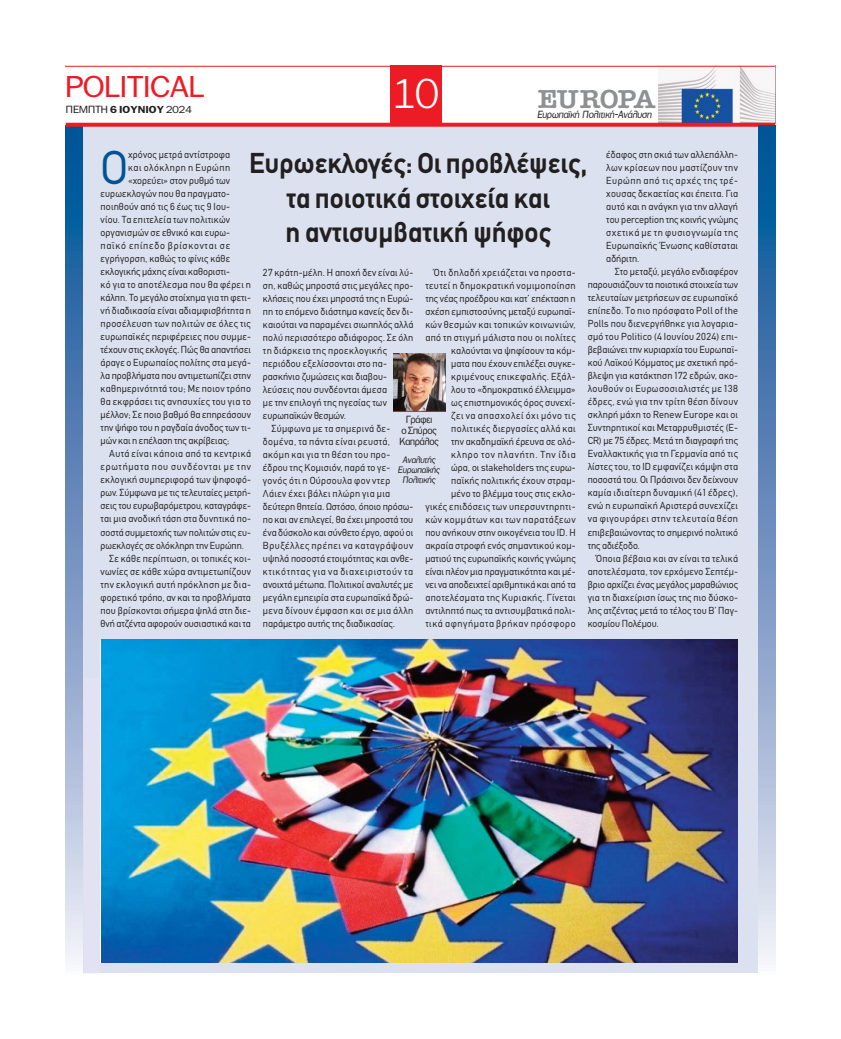
<style>
.page{position:relative;width:841px;height:1039px;background:#fff}
.page>*{position:absolute;margin:0;border:0;box-sizing:border-box;transform-origin:0 0}
.t1{font:46.5px "CF Din";color:#005496}
.t2{font:300 40px "PF Franklin Gothic";color:#fff}
.t3{font:700 29px/34.9px "PF Din Text";color:#231f20;text-align:center}
.t4{font:29px "PF Franklin Gothic";color:#ed1c24;scale:1.1 1}
.t5{font:26px "American Type ITC Hel Dm Bd";letter-spacing:-.035em;color:#8e9092;scale:1.06 1}
.t6{font:10px/13px "CF Din";letter-spacing:.015em;color:#231f20;text-align:justify}
.t7{font:10px "CF Din";letter-spacing:.035em;color:#231f20}
.t8{font:10px "CF Din";letter-spacing:.04em;color:#231f20}
.t9{font:10px "CF Din";letter-spacing:.075em;color:#231f20}
.t10{font:10px "CF Din";letter-spacing:.055em;color:#231f20}
.t11{font:10px "CF Din";letter-spacing:.065em;color:#231f20}
.t12{font:10px "CF Din";letter-spacing:.045em;color:#231f20}
.t13{font:italic 10px "PF Franklin Gothic";color:#231f20;scale:.95 1}
.t14{font:10px/11px "PF Franklin Gothic";color:#231f20;text-align:center;scale:.95 1}
.t15{font:700 9.7px "PF Franklin Gothic";letter-spacing:.01em;color:#231f20;scale:1.1 1}
.t16{font:italic 9px/10px "PF Franklin Gothic";color:#231f20;text-align:center;scale:.95 1}
.s1{font-weight:400;font-size:10px}
.s2{font-weight:400}
</style>
<div class="page">
<div style="left:66px;top:125px;width:708px;height:848px;background:#dbe1ee"></div>
<svg style="left:66px;top:127px;width:17px;height:846px;background:#7398c3"></svg>
<img style="left:658px;top:67px;width:116px;height:56px">
<hr style="left:65px;top:66px;width:709px;height:1px;background:#ed1c24">
<svg style="left:66px;top:123px;width:708px;height:4px;background:#eb2831"></svg>
<div style="left:390px;top:66px;width:51px;height:60px;background:#ed1c24"></div>
<div style="left:84px;top:678px;width:17px;height:295px;background:#e2e2f2"></div>
<svg style="left:757px;top:125px;width:17px;height:848px"></svg>
<img style="left:393px;top:354px;width:52px;height:57px">
<hr style="left:393px;top:411px;width:52px;height:1px;background:#ed1c24">
<img style="left:101px;top:639px;width:636px;height:323px">
<h3 class="t4" style="left:66px;top:76px;width:127px">ΡOLITICAL</h3>
<h2 class="t2" style="left:392px;top:71px;width:48px">10</h2>
<p class="t15" style="left:66px;top:104px;width:116px"><span class="s1">ΠΕΜΠΤΗ</span> 6 ΙΟΥΝΙΟΥ <span class="s2">2024</span></p>
<h3 class="t5" style="left:537px;top:90px;width:112px">EUROPA</h3>
<p class="t13" style="left:537px;top:111px;width:122px">Ευρωπαϊκή Πολιτική-Ανάλυση</p>
<h1 class="t1" style="left:101px;top:150px;width:29px">Ο</h1>
<p class="t6" style="left:128px;top:149px;width:103px">χρόνος μετρά αντίστροφα</p>
<p class="t6" style="left:606px;top:149px;width:133px">έδαφος στη σκιά των αλλεπάλλη&shy;λων κρίσεων που μαστίζουν την Ευρώπη από τις αρχές της τρέ&shy;χουσας δεκαετίας και έπειτα. Για αυτό και η ανάγκη για την αλλαγή του perception της κοινής γνώμης σχετικά με τη φυσιογνωμία της Ευρωπαϊκής Ένωσης καθίσταται αδήριτη.</p>
<p class="t6" style="left:587px;top:266px;width:152px;text-indent:27px">Στο μεταξύ, μεγάλο ενδιαφέρον παρουσιάζουν τα ποιοτικά στοιχεία των τελευταίων μετρήσεων σε ευρωπαϊκό επίπεδο. Το πιο πρόσφατο Poll of the Polls που διενεργήθηκε για λογαρια&shy;σμό του Politico (4 Ιουνίου 2024) επι&shy;βεβαιώνει την κυριαρχία του Ευρωπαϊ&shy;κού Λαϊκού Κόμματος με σχετική πρό&shy;βλεψη για κατάκτηση 172 εδρών, ακο&shy;λουθούν οι Ευρωσοσιαλιστές με 138 έδρες, ενώ για την τρίτη θέση δίνουν σκληρή μάχη το Renew Europe και οι Συντηρητικοί και Μεταρρυθμιστές (E-CR) με 75 έδρες. Μετά τη διαγραφή της Εναλλακτικής για τη Γερμανία από τις λίστες του, το ID εμφανίζει κάμψη στα ποσοστά του. Οι Πράσινοι δεν δείχνουν καμία ιδιαίτερη δυναμική (41 έδρες), ενώ η ευρωπαϊκή Αριστερά συνεχίζει να φιγουράρει στην τελευταία θέση επιβεβαιώνοντας το σημερινό πολιτικό της αδιέξοδο.</p>
<p class="t6" style="left:587px;top:552px;width:152px;text-indent:9px">Όποια βέβαια και αν είναι τα τελικά αποτελέσματα, τον ερχόμενο Σεπτέμ&shy;βριο αρχίζει ένας μεγάλος μαραθώνιος για τη διαχείριση ίσως της πιο δύσκο&shy;λης ατζέντας μετά το τέλος του Β’ Παγ&shy;κοσμίου Πολέμου.</p>
<h3 class="t3" style="left:249px;top:145px;width:340px">Ευρωεκλογές: Οι προβλέψεις, τα ποιοτικά στοιχεία και<br>η αντισυμβατική ψήφος</h3>
<p class="t10" style="left:128px;top:164px;width:103px">και ολόκληρη η Ευρώπη</p>
<p class="t6" style="left:128px;top:175px;width:103px">«χορεύει» στον ρυθμό των</p>
<p class="t6" style="left:101px;top:188px;width:131px">ευρωεκλογών που θα πραγματο-</p>
<p class="t6" style="left:101px;top:201px;width:131px">ποιηθούν από τις 6 έως τις 9 Ιου-</p>
<p class="t6" style="left:101px;top:214px;width:131px">νίου. Τα επιτελεία των πολιτικών</p>
<p class="t6" style="left:101px;top:227px;width:131px">οργανισμών σε εθνικό και ευρω-</p>
<p class="t9" style="left:101px;top:242px;width:131px">παϊκό επίπεδο βρίσκονται σε</p>
<p class="t6" style="left:101px;top:253px;width:131px">εγρήγορση, καθώς το φίνις κάθε</p>
<p class="t6" style="left:101px;top:266px;width:131px">εκλογικής μάχης είναι καθοριστι-</p>
<p class="t7" style="left:101px;top:281px;width:152px">κό για το αποτέλεσμα που θα φέρει η</p>
<p class="t6" style="left:101px;top:292px;width:152px">κάλπη. Το μεγάλο στοίχημα για τη φετι-</p>
<p class="t6" style="left:101px;top:305px;width:152px">νή διαδικασία είναι αδιαμφισβήτητα η</p>
<p class="t7" style="left:101px;top:320px;width:152px">προσέλευση των πολιτών σε όλες τις</p>
<p class="t6" style="left:101px;top:331px;width:152px">ευρωπαϊκές περιφέρειες που συμμε-</p>
<p class="t6" style="left:101px;top:344px;width:152px">τέχουν στις εκλογές. Πώς θα απαντήσει</p>
<p class="t6" style="left:101px;top:357px;width:152px">άραγε ο Ευρωπαίος πολίτης στα μεγά-</p>
<p class="t6" style="left:101px;top:370px;width:152px">λα προβλήματα που αντιμετωπίζει στην</p>
<p class="t6" style="left:101px;top:383px;width:152px">καθημερινότητά του; Με ποιον τρόπο</p>
<p class="t6" style="left:101px;top:396px;width:152px">θα εκφράσει τις ανησυχίες του για το</p>
<p class="t6" style="left:101px;top:409px;width:152px">μέλλον; Σε ποιο βαθμό θα επηρεάσουν</p>
<p class="t6" style="left:101px;top:422px;width:152px">την ψήφο του η ραγδαία άνοδος των τι-</p>
<p class="t6" style="left:101px;top:435px;width:130px">μών και η επέλαση της ακρίβειας;</p>
<p class="t12" style="left:109px;top:450px;width:143px">Αυτά είναι κάποια από τα κεντρικά</p>
<p class="t9" style="left:101px;top:463px;width:152px">ερωτήματα που συνδέονται με την</p>
<p class="t6" style="left:101px;top:474px;width:152px">εκλογική συμπεριφορά των ψηφοφό-</p>
<p class="t6" style="left:101px;top:487px;width:152px">ρων. Σύμφωνα με τις τελευταίες μετρή-</p>
<p class="t6" style="left:101px;top:500px;width:152px">σεις του ευρωβαρόμετρου, καταγράφε-</p>
<p class="t6" style="left:101px;top:513px;width:152px">ται μια ανοδική τάση στα δυνητικά πο-</p>
<p class="t6" style="left:101px;top:526px;width:152px">σοστά συμμετοχής των πολιτών στις ευ-</p>
<p class="t6" style="left:101px;top:539px;width:145px">ρωεκλογές σε ολόκληρη την Ευρώπη.</p>
<p class="t6" style="left:109px;top:552px;width:143px">Σε κάθε περίπτωση, οι τοπικές κοι-</p>
<p class="t6" style="left:101px;top:565px;width:152px">νωνίες σε κάθε χώρα αντιμετωπίζουν</p>
<p class="t7" style="left:101px;top:580px;width:152px">την εκλογική αυτή πρόκληση με δια-</p>
<p class="t6" style="left:101px;top:591px;width:152px">φορετικό τρόπο, αν και τα προβλήματα</p>
<p class="t6" style="left:101px;top:604px;width:152px">που βρίσκονται σήμερα ψηλά στη διε-</p>
<p class="t6" style="left:101px;top:617px;width:152px">θνή ατζέντα αφορούν ουσιαστικά και τα</p>
<p class="t6" style="left:425px;top:267px;width:152px;text-align:right">Ότι δηλαδή χρειάζεται να προστα&shy;τευτεί η δημοκρατική νομιμοποίηση της νέας προέδρου και κατ’ επέκταση η σχέση εμπιστοσύνης μεταξύ ευρωπαϊ&shy;κών θεσμών και τοπικών κοινωνιών, από τη στιγμή μάλιστα που οι πολίτες καλούνται να ψηφίσουν τα κόμ-<br>ματα που έχουν επιλέξει συγκε&shy;κριμένους επικεφαλής. Εξάλ-<br>λου το «δημοκρατικό έλλειμμα»<br>ως επιστημονικός όρος συνεχί-<br>ζει να απασχολεί όχι μόνο τις πολιτικές διεργασίες αλλά και<br>την ακαδημαϊκή έρευνα σε ολό&shy;κληρο τον πλανήτη. Την ίδια<br>ώρα, οι stakeholders της ευρω&shy;παϊκής πολιτικής έχουν στραμ-<br>μένο το βλέμμα τους στις εκλο-<br>γικές επιδόσεις των υπερσυντηρητι&shy;κών κομμάτων και των παρατάξεων που ανήκουν στην οικογένεια του ID. Η ακραία στροφή ενός σημαντικού κομ&shy;ματιού της ευρωπαϊκής κοινής γνώμης είναι πλέον μια πραγματικότητα και μέ&shy;νει να αποδειχτεί αριθμητικά και από τα αποτελέσματα της Κυριακής. Γίνεται αντιληπτό πως τα αντισυμβατικά πολι&shy;τικά αφηγήματα βρήκαν πρόσφορο</p>
<p class="t6" style="left:263px;top:267px;width:152px">27 κράτη-μέλη. Η αποχή δεν είναι λύ-</p>
<p class="t6" style="left:263px;top:280px;width:152px">ση, καθώς μπροστά στις μεγάλες προ-</p>
<p class="t6" style="left:263px;top:293px;width:152px">κλήσεις που έχει μπροστά της η Ευρώ-</p>
<p class="t6" style="left:263px;top:306px;width:152px">πη το επόμενο διάστημα κανείς δεν δι-</p>
<p class="t6" style="left:263px;top:319px;width:152px">καιούται να παραμένει σιωπηλός αλλά</p>
<p class="t6" style="left:263px;top:332px;width:152px">πολύ περισσότερο αδιάφορος. Σε όλη</p>
<p class="t7" style="left:263px;top:346px;width:125px">τη διάρκεια της προεκλογικής</p>
<p class="t6" style="left:263px;top:358px;width:125px">περιόδου εξελίσσονται στο πα-</p>
<p class="t6" style="left:263px;top:371px;width:125px">ρασκήνιο ζυμώσεις και διαβου-</p>
<p class="t6" style="left:263px;top:384px;width:125px">λεύσεις που συνδέονται άμεσα</p>
<p class="t6" style="left:263px;top:397px;width:125px">με την επιλογή της ηγεσίας των</p>
<p class="t6" style="left:263px;top:410px;width:85px">ευρωπαϊκών θεσμών.</p>
<p class="t7" style="left:271px;top:424px;width:120px">Σύμφωνα με τα σημερινά δε-</p>
<p class="t8" style="left:263px;top:437px;width:129px">δομένα, τα πάντα είναι ρευστά,</p>
<p class="t7" style="left:263px;top:450px;width:129px">ακόμη και για τη θέση του προ-</p>
<p class="t6" style="left:263px;top:462px;width:129px">έδρου της Κομισιόν, παρά το γε-</p>
<p class="t7" style="left:263px;top:476px;width:129px">γονός ότι η Ούρσουλα φον ντερ</p>
<p class="t7" style="left:263px;top:489px;width:129px">Λάιεν έχει βάλει πλώρη για μια</p>
<p class="t6" style="left:263px;top:501px;width:152px">δεύτερη θητεία. Ωστόσο, όποιο πρόσω-</p>
<p class="t6" style="left:263px;top:514px;width:152px">πο και αν επιλεγεί, θα έχει μπροστά του</p>
<p class="t6" style="left:263px;top:527px;width:152px">ένα δύσκολο και σύνθετο έργο, αφού οι</p>
<p class="t10" style="left:263px;top:541px;width:152px">Βρυξέλλες πρέπει να καταγράψουν</p>
<p class="t6" style="left:263px;top:553px;width:152px">υψηλά ποσοστά ετοιμότητας και ανθε-</p>
<p class="t11" style="left:263px;top:567px;width:152px">κτικότητας για να διαχειριστούν τα</p>
<p class="t6" style="left:263px;top:579px;width:152px">ανοιχτά μέτωπα. Πολιτικοί αναλυτές με</p>
<p class="t6" style="left:263px;top:592px;width:152px">μεγάλη εμπειρία στα ευρωπαϊκά δρώ-</p>
<p class="t8" style="left:263px;top:606px;width:152px">μενα δίνουν έμφαση και σε μια άλλη</p>
<p class="t6" style="left:263px;top:618px;width:133px">παράμετρο αυτής της διαδικασίας.</p>
<p class="t14" style="left:399px;top:415px;width:43px">Γράφει<br>o Σπύρος<br>Καπράλος</p>
<p class="t16" style="left:398px;top:456px;width:46px">Aναλυτής<br>Eυρωπαϊκής<br>Πολιτικής</p>
</div>
